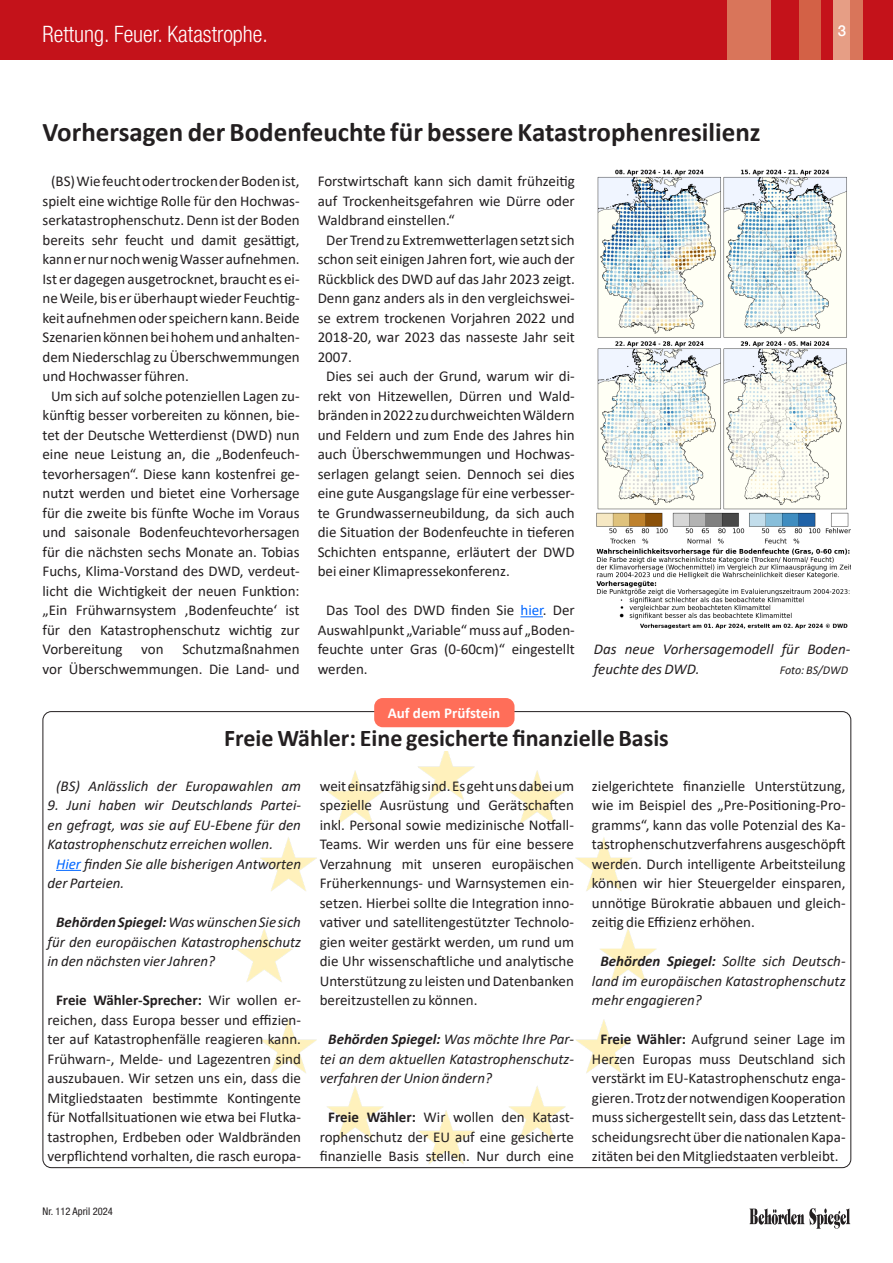
<style>
.page{position:relative;width:893px;height:1263px;background:#fff}
.page>*{position:absolute;margin:0;border:0;box-sizing:border-box;transform-origin:0 0}
.Head_newsletter{font:700 27px "Calibri";color:#231f20}
.Head_newsletter-2{font:700 24px "Calibri";color:#231f20}
.t1{font:300 condensed 22.5px "Helvetica Neue LT Pro";color:#fff}
.fliesstext_newsletter{font:15px/19.5px "Calibri";color:#231f20;text-align:justify}
.fliesstext_newsletter-2{font:italic 15px/19.5px "Calibri";color:#231f20;text-align:justify}
.bildunterschrift{font:italic 15px/19.5px "Calibri";color:#231f20}
.Zwischenüberschrift{font:700 15px "Calibri";color:#fff}
.t2{font:500 15px "Helvetica Neue LT Pro";color:#fff}
.bildunterschrift-2{font:italic 12px "Calibri";letter-spacing:-.005em;color:#231f20}
.t3{font:condensed 10.5px "Helvetica Neue LT Pro";color:#231f20}
.s1{color:#06f}
.s2{font-weight:700}
</style>
<div class="page">
<div style="left:0;top:0;width:893px;height:60px;background:#c4121a"></div>
<div style="left:799px;top:0;width:21px;height:60px;background:#d36146"></div>
<div style="left:727px;top:0;width:43px;height:60px;background:#d9755a"></div>
<div style="left:833px;top:0;width:24px;height:60px;background:#e69e85"></div>
<div style="left:850px;top:0;width:13px;height:60px;background:#d9755a"></div>
<svg style="left:749px;top:1208px;width:101px;height:21px"></svg>
<img style="left:43px;top:752px;width:807px;height:417px">
<svg style="left:56px;top:870px;width:25px;height:1px"></svg>
<div style="left:374px;top:698px;width:140px;height:29px;background:#ff6e59;border-radius:9px"></div>
<svg style="left:520px;top:616px;width:23px;height:1px"></svg>
<img style="left:596px;top:169px;width:254px;height:460px">
<h3 class="t1" style="left:43px;top:20px;width:227px">Rettung. Feuer. Katastrophe.</h3>
<p class="t2" style="left:838px;top:22px;width:10px">3</p>
<p class="Head_newsletter" style="left:43px;top:113px;width:719px">Vorhersagen der Bodenfeuchte für bessere Katastrophenresilienz</p>
<p class="fliesstext_newsletter" style="left:43px;top:171px;width:259px;text-indent:9px">(BS) Wie feucht oder trocken der Boden ist, spielt eine wichtige Rolle für den Hochwas&shy;serkatastrophenschutz. Denn ist der Boden bereits sehr feucht und damit gesättigt, kann er nur noch wenig Wasser aufnehmen.<br>Ist er dagegen ausgetrocknet, braucht es ei&shy;ne Weile, bis er überhaupt wieder Feuchtig&shy;keit aufnehmen oder speichern kann. Beide Szenarien können bei hohem und anhalten&shy;dem Niederschlag zu Überschwemmungen und Hochwasser führen.</p>
<p class="fliesstext_newsletter" style="left:43px;top:385px;width:259px;text-align:center">Um sich auf solche potenziellen Lagen zu&shy;künftig besser vorbereiten zu können, bie&shy;tet der Deutsche Wetterdienst (DWD) nun eine neue Leistung an, die „Bodenfeuch&shy;tevorhersagen“. Diese kann kostenfrei ge&shy;nutzt werden und bietet eine Vorhersage für die zweite bis fünfte Woche im Voraus und saisonale Bodenfeuchtevorhersagen für die nächsten sechs Monate an. Tobias Fuchs, Klima-Vorstand des DWD, verdeut&shy;licht die Wichtigkeit der neuen Funktion: „Ein Frühwarnsystem ‚Bodenfeuchte‘ ist für den Katastrophenschutz wichtig zur Vorbereitung von Schutzmaßnahmen vor Überschwemmungen. Die Land- und</p>
<p class="fliesstext_newsletter" style="left:318px;top:171px;width:259px">Forstwirtschaft kann sich damit frühzeitig auf Trockenheitsgefahren wie Dürre oder Waldbrand einstellen.“</p>
<p class="fliesstext_newsletter" style="left:318px;top:229px;width:259px;text-indent:9px">Der Trend zu Extremwetterlagen setzt sich schon seit einigen Jahren fort, wie auch der Rückblick des DWD auf das Jahr 2023 zeigt.<br>Denn ganz anders als in den vergleichswei&shy;se extrem trockenen Vorjahren 2022 und 2018-20, war 2023 das nasseste Jahr seit 2007.</p>
<p class="fliesstext_newsletter" style="left:318px;top:366px;width:259px;text-indent:9px">Dies sei auch der Grund, warum wir di&shy;rekt von Hitzewellen, Dürren und Wald&shy;bränden in 2022 zu durchweichten Wäldern und Feldern und zum Ende des Jahres hin auch Überschwemmungen und Hochwas&shy;serlagen gelangt seien. Dennoch sei dies eine gute Ausgangslage für eine verbesser&shy;te Grundwasserneubildung, da sich auch die Situation der Bodenfeuchte in tieferen Schichten entspanne, erläutert der DWD bei einer Klimapressekonferenz.</p>
<p class="fliesstext_newsletter" style="left:318px;top:600px;width:259px;text-indent:9px">Das Tool des DWD finden Sie <span class="s1">hier</span>. Der Auswahlpunkt „Variable“ muss auf „Boden&shy;feuchte unter Gras (0-60cm)“ eingestellt werden.</p>
<p class="bildunterschrift" style="left:594px;top:639px;width:258px">Das neue Vorhersagemodell für Boden&shy;feuchte des DWD.</p>
<p class="bildunterschrift-2" style="left:780px;top:661px;width:70px">Foto: BS/DWD</p>
<p class="Zwischenüberschrift" style="left:388px;top:703px;width:114px">Auf dem Prüfstein</p>
<p class="Head_newsletter-2" style="left:224px;top:721px;width:446px">Freie Wähler: Eine gesicherte finanzielle Basis</p>
<p class="fliesstext_newsletter-2" style="left:56px;top:775px;width:246px">(BS) Anlässlich der Europawahlen am</p>
<p class="fliesstext_newsletter-2" style="left:48px;top:795px;width:255px">9. Juni haben wir Deutschlands Partei&shy;en gefragt, was sie auf EU-Ebene für den Katastrophenschutz erreichen wollen.</p>
<p class="fliesstext_newsletter-2" style="left:48px;top:853px;width:255px;text-indent:9px"><span class="s1">Hier</span> finden Sie alle bisherigen Antworten der Parteien.</p>
<p class="fliesstext_newsletter-2" style="left:48px;top:912px;width:255px;text-indent:9px"><span class="s2">Behörden Spiegel:</span> Was wünschen Sie sich für den europäischen Katastrophenschutz in den nächsten vier Jahren?</p>
<p class="fliesstext_newsletter" style="left:48px;top:990px;width:255px;text-align:center"><span class="s2">Freie Wähler-Sprecher:</span> Wir wollen er&shy;reichen, dass Europa besser und effizien&shy;ter auf Katastrophenfälle reagieren kann.<br>Frühwarn-, Melde- und Lagezentren sind auszubauen. Wir setzen uns ein, dass die Mitgliedstaaten bestimmte Kontingente für Notfallsituationen wie etwa bei Flutka&shy;tastrophen, Erdbeben oder Waldbränden verpflichtend vorhalten, die rasch europa-</p>
<p class="fliesstext_newsletter" style="left:320px;top:775px;width:256px">weit einsatzfähig sind. Es geht uns dabei um spezielle Ausrüstung und Gerätschaften inkl. Personal sowie medizinische Notfall-Teams. Wir werden uns für eine bessere Verzahnung mit unseren europäischen Früherkennungs- und Warnsystemen ein&shy;setzen. Hierbei sollte die Integration inno&shy;vativer und satellitengestützter Technolo&shy;gien weiter gestärkt werden, um rund um die Uhr wissenschaftliche und analytische Unterstützung zu leisten und Datenbanken bereitzustellen zu können.</p>
<p class="fliesstext_newsletter-2" style="left:320px;top:1029px;width:256px;text-indent:9px"><span class="s2">Behörden Spiegel:</span> Was möchte Ihre Par&shy;tei an dem aktuellen Katastrophenschutz&shy;verfahren der Union ändern?</p>
<p class="fliesstext_newsletter" style="left:320px;top:1107px;width:256px;text-align:center"><span class="s2">Freie Wähler:</span> Wir wollen den Katast&shy;rophenschutz der EU auf eine gesicherte finanzielle Basis stellen. Nur durch eine</p>
<p class="fliesstext_newsletter" style="left:592px;top:775px;width:255px">zielgerichtete finanzielle Unterstützung, wie im Beispiel des „Pre-Positioning-Pro&shy;gramms“, kann das volle Potenzial des Ka&shy;tastrophenschutzverfahrens ausgeschöpft werden. Durch intelligente Arbeitsteilung können wir hier Steuergelder einsparen, unnötige Bürokratie abbauen und gleich&shy;zeitig die Effizienz erhöhen.</p>
<p class="fliesstext_newsletter-2" style="left:592px;top:951px;width:255px;text-indent:9px"><span class="s2">Behörden Spiegel:</span> Sollte sich Deutsch&shy;land im europäischen Katastrophenschutz mehr engagieren?</p>
<p class="fliesstext_newsletter" style="left:592px;top:1029px;width:255px;text-align:center"><span class="s2">Freie Wähler:</span> Aufgrund seiner Lage im Herzen Europas muss Deutschland sich verstärkt im EU-Katastrophenschutz enga&shy;gieren. Trotz der notwendigen Kooperation muss sichergestellt sein, dass das Letztent&shy;scheidungsrecht über die nationalen Kapa&shy;zitäten bei den Mitgliedstaaten verbleibt.</p>
<p class="t3" style="left:43px;top:1205px;width:72px">Nr. 112 April 2024</p>
</div>
